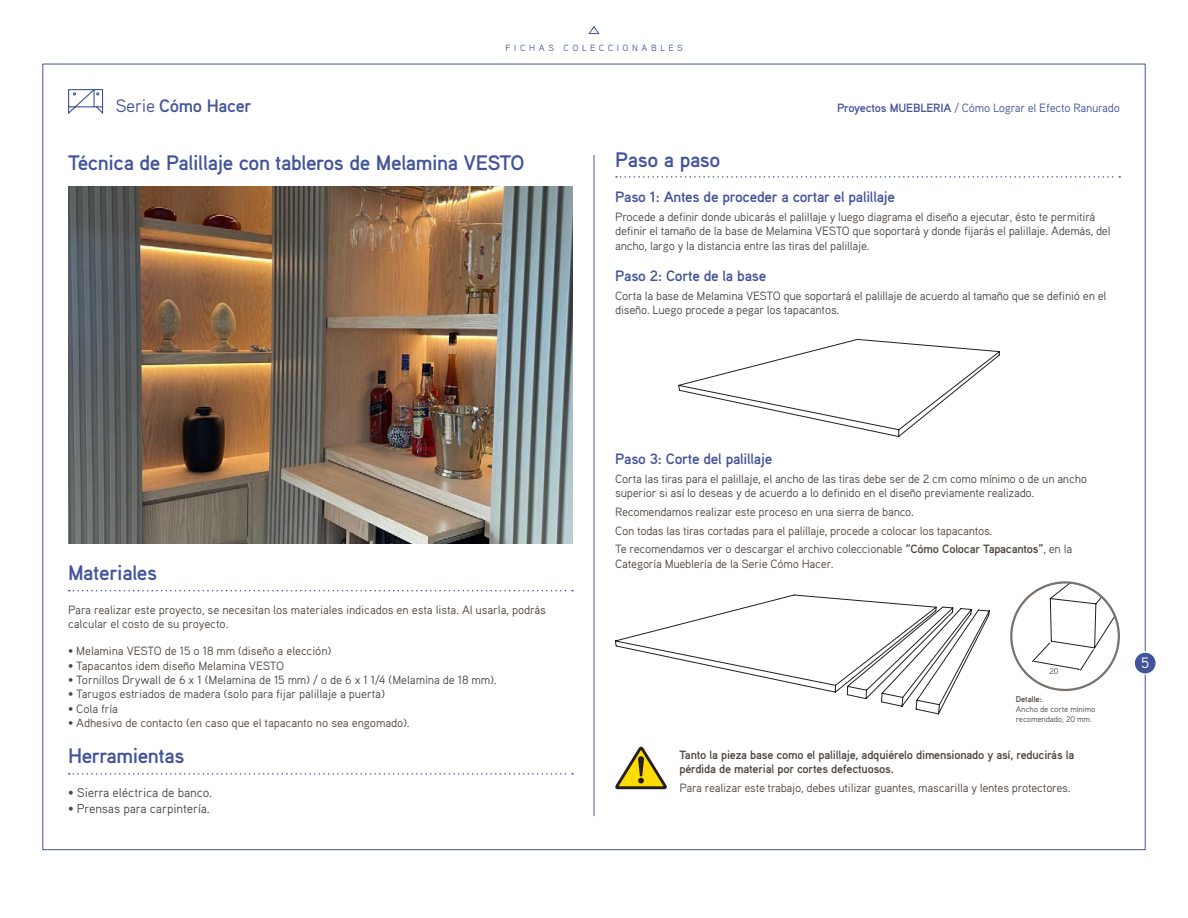
<style>
.page{position:relative;width:1188px;height:918px;background:#fff}
.page>*{position:absolute;margin:0;border:0;box-sizing:border-box;transform-origin:0 0}
.t1{font:700 21px "Aaux Pro OT";letter-spacing:-.02em;color:#44549b}
.t2{font:700 18px "Aaux Pro OT";letter-spacing:-.02em;color:#44549b}
.t3{font:700 15px "Aaux Pro OT";letter-spacing:-.02em;color:#44549b}
.t4{font:15px "Aaux Pro OT";color:#fff}
.Texto_general{font:12.75px "Aaux Pro OT";letter-spacing:-.01em;color:#4d453f}
.Texto_general-2{font:12px/14.4px "Aaux Pro OT";letter-spacing:-.02em;color:#4d453f}
.t5{font:700 12px/14.4px "Aaux Pro OT";letter-spacing:-.02em;color:#4d453f}
.t6{font:12px "Aaux Pro OT";letter-spacing:-.02em;color:#44549b}
.t7{font:9px "Aaux Pro OT";letter-spacing:.4em;color:#44549b}
.t8{font:8.25px/9.8px "Aaux Pro OT";letter-spacing:-.01em;color:#4d453f}
.t9{font:700 8.25px "Aaux Pro OT";letter-spacing:-.01em;color:#4d453f}
.s1{font-weight:400}
.s2{font-weight:700}
</style>
<div class="page">
<div style="left:1134px;top:652px;width:22px;height:22px;background:#44549b;border-radius:50%"></div>
<div style="left:1134px;top:651px;width:23px;height:24px;border:1px solid #fff;border-radius:50%"></div>
<svg style="left:68px;top:89px;width:36px;height:25px"></svg>
<svg style="left:588px;top:26px;width:12px;height:8px"></svg>
<hr style="left:594px;top:155px;width:1px;height:661px;background:#44549b">
<svg style="left:69px;top:590px;width:504px;height:1px"></svg>
<svg style="left:69px;top:773px;width:504px;height:2px"></svg>
<svg style="left:616px;top:176px;width:504px;height:2px"></svg>
<svg style="left:678px;top:339px;width:322px;height:98px"></svg>
<img style="left:68px;top:187px;width:505px;height:357px">
<svg style="left:615px;top:595px;width:375px;height:119px"></svg>
<svg style="left:1032px;top:583px;width:87px;height:88px"></svg>
<div style="left:1010px;top:581px;width:110px;height:110px;border:2px solid #79716c;border-radius:50%"></div>
<svg style="left:615px;top:746px;width:52px;height:44px"></svg>
<p class="t7" style="left:505px;top:42px;width:179px">FICHAS COLECCIONABLES</p>
<p class="t2" style="left:115px;top:95px;width:138px"><span class="s1">Serie</span> Cómo Hacer</p>
<p class="t6" style="left:837px;top:101px;width:284px"><span class="s2">Proyectos MUEBLERIA</span> / Cómo Lograr el Efecto Ranurado</p>
<p class="t1" style="left:68px;top:149px;width:458px">Técnica de Palillaje con tableros de Melamina VESTO</p>
<p class="t1" style="left:615px;top:146px;width:107px">Paso a paso</p>
<p class="t3" style="left:615px;top:187px;width:281px">Paso 1: Antes de proceder a cortar el palillaje</p>
<p class="Texto_general-2" style="left:615px;top:209px;width:497px">Procede a definir donde ubicarás el palillaje y luego diagrama el diseño a ejecutar, ésto te permitirá definir el tamaño de la base de Melamina VESTO que soportará y donde fijarás el palillaje. Además, del ancho, largo y la distancia entre las tiras del palillaje.</p>
<p class="t3" style="left:615px;top:266px;width:153px">Paso 2: Corte de la base</p>
<p class="Texto_general-2" style="left:615px;top:288px;width:493px">Corta la base de Melamina VESTO que soportará el palillaje de acuerdo al tamaño que se definió en el diseño. Luego procede a pegar los tapacantos.</p>
<p class="t1" style="left:68px;top:559px;width:91px">Materiales</p>
<p class="Texto_general-2" style="left:68px;top:602px;width:479px">Para realizar este proyecto, se necesitan los materiales indicados en esta lista. Al usarla, podrás calcular el costo de su proyecto.</p>
<p class="Texto_general-2" style="left:68px;top:643px;width:265px">• Melamina VESTO de 15 o 18 mm (diseño a elección)</p>
<p class="Texto_general-2" style="left:68px;top:658px;width:218px">• Tapacantos idem diseño Melamina VESTO</p>
<p class="Texto_general-2" style="left:68px;top:672px;width:430px">• Tornillos Drywall de 6 x 1 (Melamina de 15 mm) / o de 6 x 1 1/4 (Melamina de 18 mm).</p>
<p class="Texto_general-2" style="left:68px;top:687px;width:318px">• Tarugos estriados de madera (solo para fijar palillaje a puerta)</p>
<p class="Texto_general-2" style="left:68px;top:701px;width:52px">• Cola fría</p>
<p class="Texto_general-2" style="left:68px;top:715px;width:343px">• Adhesivo de contacto (en caso que el tapacanto no sea engomado).</p>
<p class="t1" style="left:68px;top:742px;width:118px">Herramientas</p>
<p class="Texto_general" style="left:68px;top:785px;width:146px">• Sierra eléctrica de banco.</p>
<p class="Texto_general" style="left:68px;top:801px;width:143px">• Prensas para carpintería.</p>
<p class="t3" style="left:615px;top:450px;width:159px">Paso 3: Corte del palillaje</p>
<p class="Texto_general-2" style="left:615px;top:471px;width:473px">Corta las tiras para el palillaje, el ancho de las tiras debe ser de 2 cm como mínimo o de un ancho superior si así lo deseas y de acuerdo a lo definido en el diseño previamente realizado.</p>
<p class="Texto_general-2" style="left:615px;top:504px;width:300px">Recomendamos realizar este proceso en una sierra de banco.</p>
<p class="Texto_general-2" style="left:615px;top:523px;width:379px">Con todas las tiras cortadas para el palillaje, procede a colocar los tapacantos.</p>
<p class="Texto_general-2" style="left:615px;top:542px;width:458px">Te recomendamos ver o descargar el archivo coleccionable <span class="s2">“Cómo Colocar Tapacantos”</span>, en la<br>Categoría Mueblería de la Serie Cómo Hacer.</p>
<p class="t8" style="left:1050px;top:666px;width:11px">20</p>
<p class="t9" style="left:1016px;top:694px;width:27px">Detalle:</p>
<p class="t8" style="left:1016px;top:704px;width:81px">Ancho de corte mínimo recomendado, 20 mm.</p>
<p class="t5" style="left:679px;top:747px;width:397px">Tanto la pieza base como el palillaje, adquiérelo dimensionado y así, reducirás la pérdida de material por cortes defectuosos.</p>
<p class="Texto_general-2" style="left:679px;top:780px;width:393px">Para realizar este trabajo, debes utilizar guantes, mascarilla y lentes protectores.</p>
<p class="t4" style="left:1141px;top:653px;width:10px">5</p>
</div>
